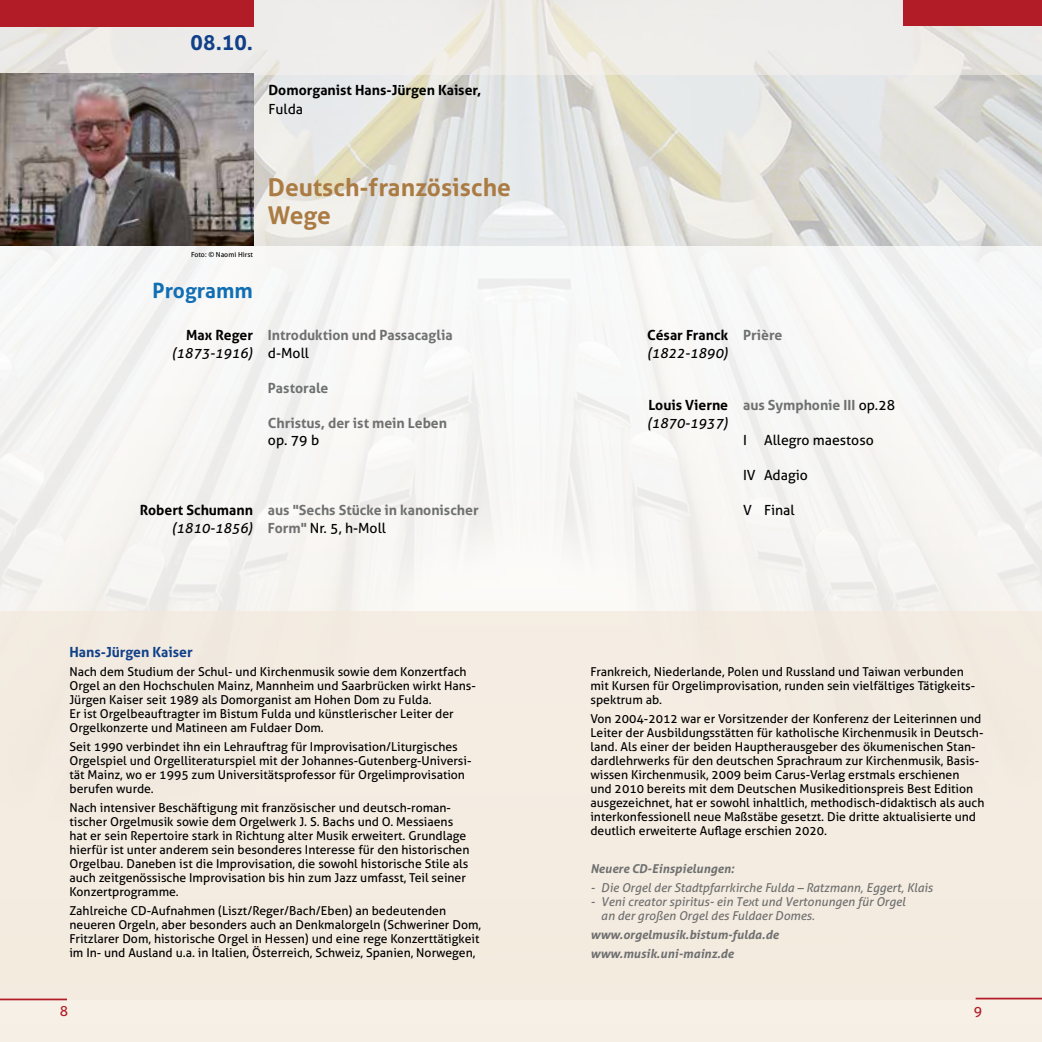
<style>
.page{position:relative;width:1042px;height:1042px;background:#fff}
.page>*{position:absolute;margin:0;border:0;box-sizing:border-box;transform-origin:0 0}
.t1{font:700 24.5px/28px "Aller";color:#ab7b44}
.t2{font:700 21px "Aller";color:#106eb4}
.t3{font:700 21px "Aller";color:#0f4089}
.t4{font:700 14px/17.5px "Aller";color:#6f7070}
.t5{font:700 14px "Aller";color:#000}
.t6{font:14px "Aller";color:#000}
.t7{font:italic 14px "Aller";color:#000}
.t8{font:700 14px "Aller";color:#0f4089}
.t9{font:14px "Aller";color:#b21c27}
.t10{font:12.25px/14px "Aller";color:#000}
.t11{font:italic 12.25px/14px "Aller";color:#6f7070}
.t12{font:italic 700 12.25px/18.9px "Aller";color:#6f7070}
.t13{font:7px "Aller";color:#000}
.s1{font-weight:400;color:#000}
</style>
<div class="page">
<img style="left:26px;top:74px;width:1016px;height:173px">
<div style="left:521px;top:247px;width:521px;height:795px;background:linear-gradient(to right,#f8f7f4,#f4f3f1)"></div>
<div style="left:0;top:247px;width:521px;height:795px;background:linear-gradient(to right,#f4f3f1,#f7f6f4)"></div>
<svg style="left:521px;top:0;width:521px;height:74px;fill:#eeedea"></svg>
<svg style="left:0;top:0;width:521px;height:74px;fill:#eeecea"></svg>
<div style="left:903px;top:0;width:139px;height:26px;background:#b21c27"></div>
<div style="left:0;top:0;width:253px;height:26px;background:#b21c27"></div>
<div style="left:0;top:611px;width:1042px;height:389px;background:#f3e9dc"></div>
<hr style="left:0;top:998px;width:67px;height:2px;background:#b21c27">
<hr style="left:975px;top:997px;width:67px;height:2px;background:#b21c27">
<img style="left:0;top:73px;width:253px;height:173px">
<h2 class="t3" style="left:190px;top:29px;width:64px">08.10.</h2>
<p class="t5" style="left:268px;top:81px;width:214px">Domorganist Hans-Jürgen Kaiser,</p>
<p class="t6" style="left:268px;top:100px;width:36px">Fulda</p>
<p class="t13" style="left:191px;top:250px;width:64px">Foto: © Naomi Hirst</p>
<h2 class="t2" style="left:152px;top:277px;width:102px">Programm</h2>
<p class="t5" style="left:186px;top:326px;width:68px">Max Reger</p>
<p class="t7" style="left:172px;top:344px;width:83px">(1873-1916)</p>
<h1 class="t1" style="left:268px;top:173px;width:244px">Deutsch-französische<br>Wege</h1>
<p class="t4" style="left:268px;top:326px;width:186px">Introduktion und Passacaglia</p>
<p class="t6" style="left:268px;top:344px;width:43px">d-Moll</p>
<p class="t4" style="left:268px;top:379px;width:62px">Pastorale</p>
<p class="t4" style="left:268px;top:414px;width:181px">Christus, der ist mein Leben</p>
<p class="t6" style="left:268px;top:432px;width:53px">op. 79 b</p>
<p class="t5" style="left:140px;top:501px;width:115px">Robert Schumann</p>
<p class="t7" style="left:172px;top:519px;width:83px">(1810-1856)</p>
<p class="t4" style="left:268px;top:501px;width:212px">aus "Sechs Stücke in kanonischer<br>Form" <span class="s1">Nr. 5, h-Moll</span></p>
<p class="t8" style="left:69px;top:643px;width:125px">Hans-Jürgen Kaiser</p>
<p class="t10" style="left:69px;top:664px;width:408px">Nach dem Studium der Schul- und Kirchenmusik sowie dem Konzertfach Orgel an den Hochschulen Mainz, Mannheim und Saarbrücken wirkt Hans-Jürgen Kaiser seit 1989 als Domorganist am Hohen Dom zu Fulda.<br>Er ist Orgelbeauftragter im Bistum Fulda und künstlerischer Leiter der Orgelkonzerte und Matineen am Fuldaer Dom.</p>
<p class="t10" style="left:69px;top:739px;width:403px">Seit 1990 verbindet ihn ein Lehrauftrag für Improvisation/Liturgisches Orgelspiel und Orgelliteraturspiel mit der Johannes-Gutenberg-Universi&shy;tät Mainz, wo er 1995 zum Universitätsprofessor für Orgelimprovisation berufen wurde.</p>
<p class="t10" style="left:69px;top:800px;width:401px">Nach intensiver Beschäftigung mit französischer und deutsch-roman&shy;tischer Orgelmusik sowie dem Orgelwerk J. S. Bachs und O. Messiaens hat er sein Repertoire stark in Richtung alter Musik erweitert. Grundlage hierfür ist unter anderem sein besonderes Interesse für den historischen Orgelbau. Daneben ist die Improvisation, die sowohl historische Stile als auch zeitgenössische Improvisation bis hin zum Jazz umfasst, Teil seiner Konzertprogramme.</p>
<p class="t10" style="left:69px;top:903px;width:413px">Zahlreiche CD-Aufnahmen (Liszt/Reger/Bach/Eben) an bedeutenden neueren Orgeln, aber besonders auch an Denkmalorgeln (Schweriner Dom, Fritzlarer Dom, historische Orgel in Hessen) und eine rege Konzerttätigkeit im In- und Ausland u.a. in Italien, Österreich, Schweiz, Spanien, Norwegen,</p>
<p class="t5" style="left:647px;top:326px;width:82px">César Franck</p>
<p class="t7" style="left:647px;top:344px;width:83px">(1822-1890)</p>
<p class="t5" style="left:648px;top:396px;width:81px">Louis Vierne</p>
<p class="t7" style="left:647px;top:414px;width:83px">(1870-1937)</p>
<p class="t4" style="left:743px;top:326px;width:41px">Prière</p>
<p class="t4" style="left:743px;top:396px;width:154px">aus Symphonie III <span class="s1">op.28</span></p>
<p class="t6" style="left:743px;top:432px;width:132px">I Allegro maestoso</p>
<p class="t6" style="left:743px;top:467px;width:66px">IV Adagio</p>
<p class="t6" style="left:743px;top:502px;width:53px">V Final</p>
<p class="t10" style="left:590px;top:664px;width:386px">Frankreich, Niederlande, Polen und Russland und Taiwan verbunden mit Kursen für Orgelimprovisation, runden sein vielfältiges Tätigkeits&shy;spektrum ab.</p>
<p class="t10" style="left:590px;top:711px;width:395px">Von 2004-2012 war er Vorsitzender der Konferenz der Leiterinnen und Leiter der Ausbildungsstätten für katholische Kirchenmusik in Deutsch&shy;land. Als einer der beiden Hauptherausgeber des ökumenischen Stan&shy;dardlehrwerks für den deutschen Sprachraum zur Kirchenmusik, Basis&shy;wissen Kirchenmusik, 2009 beim Carus-Verlag erstmals erschienen<br>und 2010 bereits mit dem Deutschen Musikeditionspreis Best Edition ausgezeichnet, hat er sowohl inhaltlich, methodisch-didaktisch als auch interkonfessionell neue Maßstäbe gesetzt. Die dritte aktualisierte und deutlich erweiterte Auflage erschien 2020.</p>
<p class="t12" style="left:590px;top:858px;width:145px">Neuere CD-Einspielungen:</p>
<p class="t11" style="left:590px;top:880px;width:344px">- Die Orgel der Stadtpfarrkirche Fulda – Ratzmann, Eggert, Klais</p>
<p class="t11" style="left:601px;top:894px;width:306px;text-indent:-10px">- Veni creator spiritus- ein Text und Vertonungen für Orgel an der großen Orgel des Fuldaer Domes.</p>
<p class="t12" style="left:590px;top:924px;width:190px">www.orgelmusik.bistum-fulda.de www.musik.uni-mainz.de</p>
<p class="t9" style="left:60px;top:1002px;width:10px">8</p>
<p class="t9" style="left:974px;top:1002px;width:10px">9</p>
</div>
